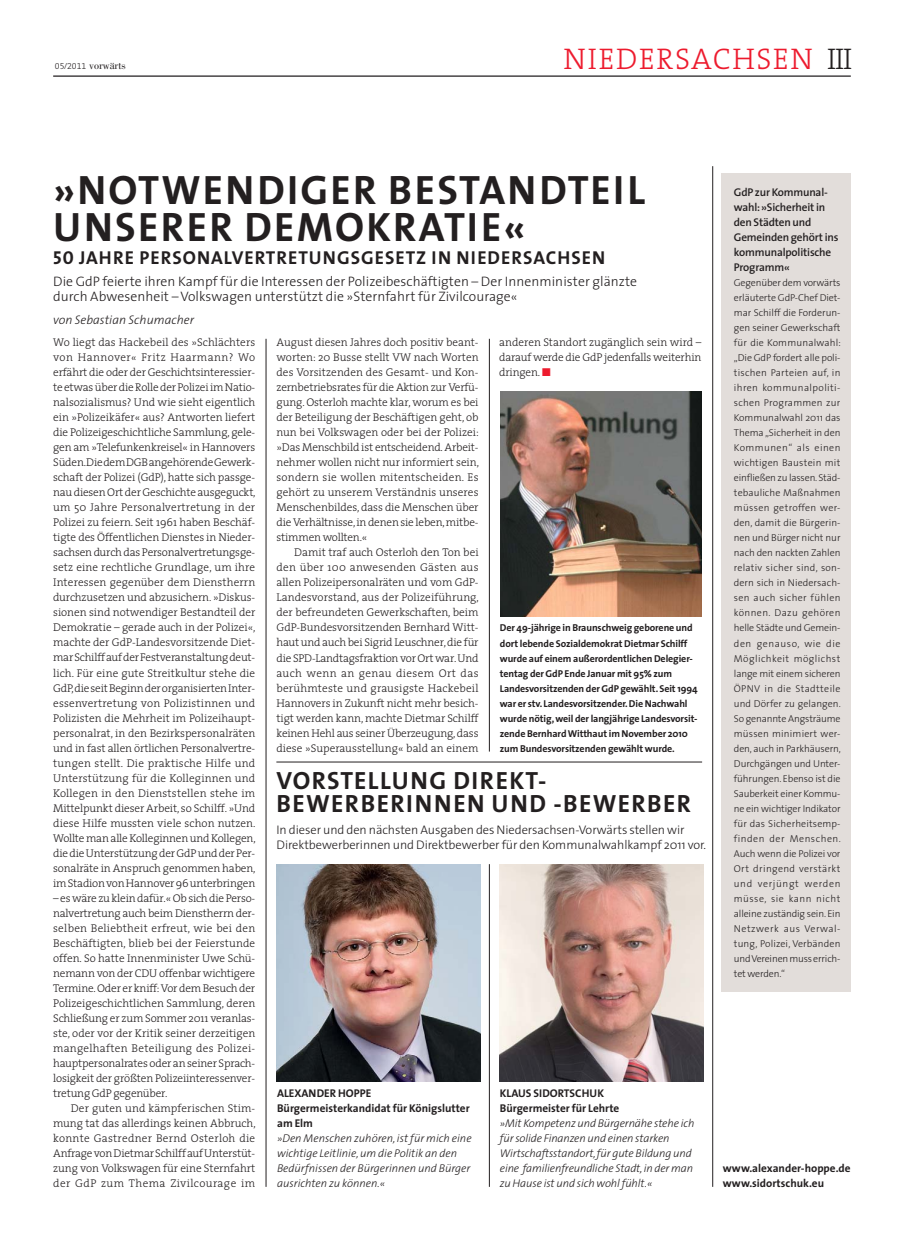
<style>
.page{position:relative;width:904px;height:1241px;background:#fff}
.page>*{position:absolute;margin:0;border:0;box-sizing:border-box;transform-origin:0 0}
.t1{font:41.25px/37.5px "The Sans Bold Caps";letter-spacing:.055em;color:#231f20}
.t2{font:30px "The Serif Light Caps";letter-spacing:.05em;color:#ed1b2e}
.t3{font:25px/22.5px "The Sans Bold Caps";letter-spacing:.055em;color:#231f20}
.t4{font:700 18.75px "The Sans";letter-spacing:.055em;color:#231f20}
.t5{font:300 13.75px/15px "The Sans";letter-spacing:.005em;color:#231f20}
.t6{font:300 12.5px/15px "The Sans";letter-spacing:-.005em;color:#231f20}
.t7{font:italic 300 12.5px "The Sans";letter-spacing:.005em;color:#231f20}
.t8{font:300 11.25px/15px "The Serif";letter-spacing:-.015em;color:#231f20;text-align:justify}
.t9{font:italic 300 11.25px/15px "The Sans";letter-spacing:-.01em;color:#231f20}
.t10{font:700 11.25px/15px "The Sans";color:#231f20}
.t11{font:600 11.25px/15px "The Sans";letter-spacing:-.015em;color:#231f20}
.t12{font:11.25px "Bodoni";color:#231f20}
.t13{font:300 10px/15px "The Sans";letter-spacing:-.015em;color:#231f20;text-align:justify}
.t14{font:700 10px/15px "The Sans";letter-spacing:-.01em;color:#231f20}
.s1{font-family:"The Serif Light Expert";font-size:8.75px}
.s2{color:#231f20}
.s3{font-family:"The Sans Bold Caps";font-weight:400}
.s4{color:#ed1b2e}
</style>
<div class="page">
<hr style="left:53px;top:75px;width:797px;height:2px;background:#231f20">
<hr style="left:266px;top:339px;width:1px;height:847px;background:#231f20">
<hr style="left:712px;top:166px;width:1px;height:1020px;background:#231f20">
<hr style="left:489px;top:339px;width:1px;height:412px;background:#231f20">
<hr style="left:489px;top:864px;width:1px;height:322px;background:#231f20">
<hr style="left:276px;top:761px;width:426px;height:1px;background:#231f20">
<div style="left:721px;top:174px;width:129px;height:817px;background:#e2ddda"></div>
<img style="left:500px;top:391px;width:202px;height:225px">
<img style="left:276px;top:864px;width:204px;height:217px">
<img style="left:499px;top:864px;width:204px;height:217px">
<p class="t12" style="left:55px;top:61px;width:72px"><span class="s1">05/2011</span> vorwärts</p>
<h2 class="t2" style="left:563px;top:41px;width:290px">NIEDERSACHSEN <span class="s2">III</span></h2>
<h1 class="t1" style="left:53px;top:171px;width:593px">»NOTWENDIGER BESTANDTEIL<br>UNSERER DEMOKRATIE«</h1>
<h3 class="t4" style="left:53px;top:248px;width:553px"><span class="s3">50</span> JAHRE PERSONALVERTRETUNGSGESETZ IN NIEDERSACHSEN</h3>
<p class="t5" style="left:53px;top:275px;width:585px">Die GdP feierte ihren Kampf für die Interessen der Polizeibeschäftigten – Der Innenminister glänzte durch Abwesenheit – Volkswagen unterstützt die »Sternfahrt für Zivilcourage«</p>
<p class="t7" style="left:53px;top:314px;width:142px">von Sebastian Schumacher</p>
<p class="t8" style="left:276px;top:335px;width:204px">August diesen Jahres doch positiv beant&shy;worten: 20 Busse stellt VW nach Worten des Vorsitzenden des Gesamt- und Kon&shy;zernbetriebsrates für die Aktion zur Verfü&shy;gung. Osterloh machte klar, worum es bei der Beteiligung der Beschäftigen geht, ob nun bei Volkswagen oder bei der Polizei: »Das Menschbild ist entscheidend. Arbeit&shy;nehmer wollen nicht nur informiert sein, sondern sie wollen mitentscheiden. Es gehört zu unserem Verständnis unseres Menschenbildes, dass die Menschen über die Verhältnisse, in denen sie leben, mitbe&shy;stimmen wollten.«</p>
<p class="t8" style="left:276px;top:545px;width:204px;text-indent:18px">Damit traf auch Osterloh den Ton bei den über 100 anwesenden Gästen aus allen Polizeipersonalräten und vom GdP-Landesvorstand, aus der Polizeiführung, der befreundeten Gewerkschaften, beim GdP-Bundesvorsitzenden Bernhard Witt&shy;haut und auch bei Sigrid Leuschner, die für die SPD-Landtagsfraktion vor Ort war. Und auch wenn an genau diesem Ort das berühmteste und grausigste Hackebeil Hannovers in Zukunft nicht mehr besich&shy;tigt werden kann, machte Dietmar Schilff keinen Hehl aus seiner Überzeugung, dass diese »Superausstellung« bald an einem</p>
<p class="t8" style="left:53px;top:335px;width:204px">Wo liegt das Hackebeil des »Schlächters von Hannover« Fritz Haarmann? Wo erfährt die oder der Geschichtsinteressier&shy;te etwas über die Rolle der Polizei im Natio&shy;nalsozialismus? Und wie sieht eigentlich ein »Polizeikäfer« aus? Antworten liefert die Polizeigeschichtliche Sammlung, gele&shy;gen am »Telefunkenkreisel« in Hannovers Süden. Die dem DGB angehörende Gewerk&shy;schaft der Polizei (GdP), hatte sich passge&shy;nau diesen Ort der Geschichte ausgeguckt, um 50 Jahre Personalvertretung in der Polizei zu feiern. Seit 1961 haben Beschäf&shy;tigte des Öffentlichen Dienstes in Nieder&shy;sachsen durch das Personalvertretungsge&shy;setz eine rechtliche Grundlage, um ihre Interessen gegenüber dem Dienstherrn durchzusetzen und abzusichern. »Diskus&shy;sionen sind notwendiger Bestandteil der Demokratie – gerade auch in der Polizei«, machte der GdP-Landesvorsitzende Diet&shy;mar Schilff auf der Festveranstaltung deut&shy;lich. Für eine gute Streitkultur stehe die GdP, die seit Beginn der organisierten Inter&shy;essenvertretung von Polizistinnen und Polizisten die Mehrheit im Polizeihaupt&shy;personalrat, in den Bezirkspersonalräten und in fast allen örtlichen Personalvertre&shy;tungen stellt. Die praktische Hilfe und Unterstützung für die Kolleginnen und Kollegen in den Dienststellen stehe im Mittelpunkt dieser Arbeit, so Schilff. »Und diese Hilfe mussten viele schon nutzen.<br>Wollte man alle Kolleginnen und Kollegen, die die Unterstützung der GdP und der Per&shy;sonalräte in Anspruch genommen haben, im Stadion von Hannover 96 unterbringen</p>
<p class="t8" style="left:53px;top:890px;width:204px">– es wäre zu klein dafür.« Ob sich die Perso&shy;nalvertretung auch beim Dienstherrn der&shy;selben Beliebtheit erfreut, wie bei den Beschäftigten, blieb bei der Feierstunde offen. So hatte Innenminister Uwe Schü&shy;nemann von der CDU offenbar wichtigere Termine. Oder er kniff: Vor dem Besuch der Polizeigeschichtlichen Sammlung, deren Schließung er zum Sommer 2011 veranlas&shy;ste, oder vor der Kritik seiner derzeitigen mangelhaften Beteiligung des Polizei&shy;hauptpersonalrates oder an seiner Sprach&shy;losigkeit der größten Polizeiinteressenver&shy;tretung GdP gegenüber.</p>
<p class="t8" style="left:53px;top:1100px;width:204px;text-indent:18px">Der guten und kämpferischen Stim&shy;mung tat das allerdings keinen Abbruch, konnte Gastredner Bernd Osterloh die Anfrage von Dietmar Schilff auf Unterstüt&shy;zung von Volkswagen für eine Sternfahrt der GdP zum Thema Zivilcourage im</p>
<p class="t8" style="left:499px;top:335px;width:203px">anderen Standort zugänglich sein wird – darauf werde die GdP jedenfalls weiterhin dringen. <span class="s4">■</span></p>
<p class="t14" style="left:500px;top:620px;width:199px">Der 49-jährige in Braunschweig geborene und dort lebende Sozialdemokrat Dietmar Schilff wurde auf einem außerordentlichen Delegier&shy;tentag der GdP Ende Januar mit 95% zum Landesvorsitzenden der GdP gewählt. Seit 1994 war er stv. Landesvorsitzender. Die Nachwahl wurde nötig, weil der langjährige Landesvorsit&shy;zende Bernhard Witthaut im November 2010 zum Bundesvorsitzenden gewählt wurde.</p>
<h3 class="t3" style="left:276px;top:769px;width:416px">VORSTELLUNG DIREKT-<br>BEWERBERINNEN UND -BEWERBER</h3>
<p class="t6" style="left:276px;top:823px;width:431px">In dieser und den nächsten Ausgaben des Niedersachsen-Vorwärts stellen wir<br>Direktbewerberinnen und Direktbewerber für den Kommunalwahlkampf 2011 vor.</p>
<p class="t10" style="left:500px;top:1085px;width:121px">KLAUS SIDORTSCHUK<br>Bürgermeister für Lehrte</p>
<p class="t9" style="left:500px;top:1116px;width:196px">»Mit Kompetenz und Bürgernähe stehe ich für solide Finanzen und einen starken Wirtschaftsstandort, für gute Bildung und eine familienfreundliche Stadt, in der man zu Hause ist und sich wohl fühlt.«</p>
<p class="t10" style="left:277px;top:1085px;width:194px">ALEXANDER HOPPE<br>Bürgermeisterkandidat für Königslutter am Elm</p>
<p class="t9" style="left:277px;top:1131px;width:196px">»Den Menschen zuhören, ist für mich eine wichtige Leitlinie, um die Politik an den Bedürfnissen der Bürgerinnen und Bürger ausrichten zu können.«</p>
<p class="t11" style="left:734px;top:186px;width:106px">GdP zur Kommunal&shy;wahl: »Sicherheit in den Städten und<br>Gemeinden gehört ins kommunalpolitische<br>Programm«</p>
<p class="t13" style="left:734px;top:276px;width:109px">Gegenüber dem vorwärts erläuterte GdP-Chef Diet&shy;mar Schilff die Forderun&shy;gen seiner Gewerkschaft für die Kommunalwahl: „Die GdP fordert alle poli&shy;tischen Parteien auf, in ihren kommunalpoliti&shy;schen Programmen zur Kommunalwahl 2011 das Thema „Sicherheit in den Kommunen“ als einen wichtigen Baustein mit einfließen zu lassen. Städ&shy;tebauliche Maßnahmen müssen getroffen wer&shy;den, damit die Bürgerin&shy;nen und Bürger nicht nur nach den nackten Zahlen relativ sicher sind, son&shy;dern sich in Niedersach&shy;sen auch sicher fühlen können. Dazu gehören helle Städte und Gemein&shy;den genauso, wie die Möglichkeit möglichst lange mit einem sicheren ÖPNV in die Stadtteile und Dörfer zu gelangen.<br>So genannte Angsträume müssen minimiert wer&shy;den, auch in Parkhäusern, Durchgängen und Unter&shy;führungen. Ebenso ist die Sauberkeit einer Kommu&shy;ne ein wichtiger Indikator für das Sicherheitsemp&shy;finden der Menschen.<br>Auch wenn die Polizei vor Ort dringend verstärkt und verjüngt werden müsse, sie kann nicht alleine zuständig sein. Ein Netzwerk aus Verwal&shy;tung, Polizei, Verbänden und Vereinen muss errich&shy;tet werden.“</p>
<p class="t10" style="left:723px;top:1160px;width:129px">www.alexander-hoppe.de www.sidortschuk.eu</p>
</div>
